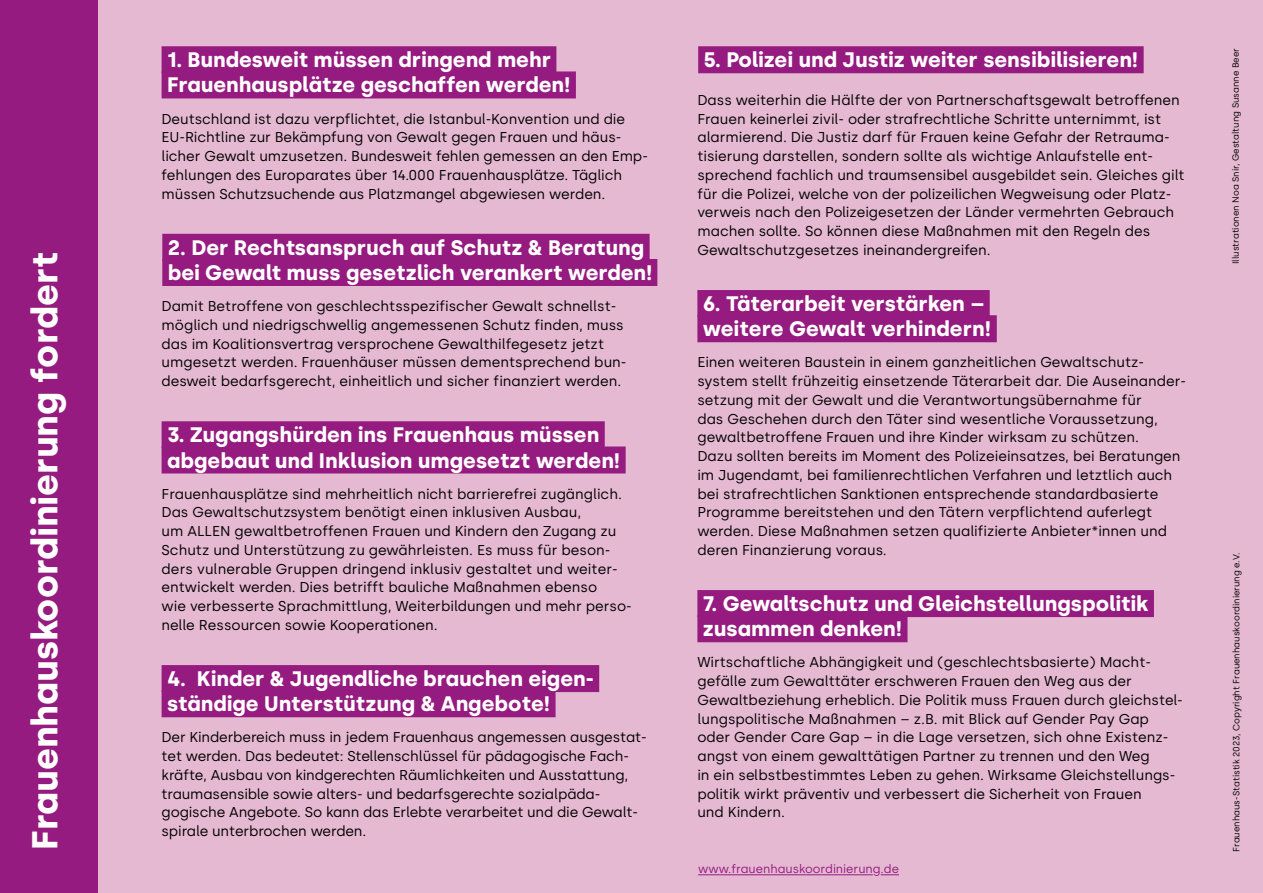
<style>
.page{position:relative;width:1263px;height:893px;background:#fff}
.page>*{position:absolute;margin:0;border:0;box-sizing:border-box;transform-origin:0 0}
.t1{font:700 36px "Silka";color:#fff}
.t2{font:700 21px/25.2px "Silka";color:#fff}
.t3{font:14.25px/18.8px "Silka";color:#000}
.t4{font:12px "Silka";color:#961b80}
.t5{font:9px "Silka";color:#000}
</style>
<div class="page">
<div style="left:98px;top:0;width:1165px;height:893px;background:#e5b9d2"></div>
<div style="left:0;top:0;width:98px;height:893px;background:#961b80"></div>
<div style="left:162px;top:46px;width:394px;height:27px;background:#961b80"></div>
<div style="left:162px;top:71px;width:414px;height:27px;background:#961b80"></div>
<div style="left:162px;top:234px;width:488px;height:27px;background:#961b80"></div>
<div style="left:162px;top:259px;width:495px;height:27px;background:#961b80"></div>
<div style="left:162px;top:421px;width:443px;height:27px;background:#961b80"></div>
<div style="left:162px;top:446px;width:464px;height:27px;background:#961b80"></div>
<div style="left:162px;top:665px;width:437px;height:27px;background:#961b80"></div>
<div style="left:162px;top:690px;width:394px;height:27px;background:#961b80"></div>
<hr style="left:698px;top:874px;width:175px;height:1px;background:#961b80">
<svg style="left:881px;top:874px;width:18px;height:1px"></svg>
<div style="left:698px;top:46px;width:446px;height:27px;background:#961b80"></div>
<div style="left:697px;top:290px;width:293px;height:27px;background:#961b80"></div>
<div style="left:697px;top:315px;width:300px;height:27px;background:#961b80"></div>
<div style="left:697px;top:590px;width:457px;height:27px;background:#961b80"></div>
<div style="left:697px;top:615px;width:210px;height:27px;background:#961b80"></div>
<h1 class="t1" style="left:24px;top:850px;width:599px;rotate:-90deg">Frauenhauskoordinierung fordert</h1>
<h2 class="t2" style="left:167px;top:47px;width:405px">1. Bundesweit müssen dringend mehr<br>Frauenhausplätze geschaffen werden!</h2>
<p class="t3" style="left:162px;top:109px;width:488px">Deutschland ist dazu verpflichtet, die Istanbul-Konvention und die EU-Richtline zur Bekämpfung von Gewalt gegen Frauen und häus&shy;licher Gewalt umzusetzen. Bundesweit fehlen gemessen an den Emp&shy;fehlungen des Europarates über 14.000 Frauenhausplätze. Täglich müssen Schutzsuchende aus Platzmangel abgewiesen werden.</p>
<h2 class="t2" style="left:168px;top:235px;width:486px">2. Der Rechtsanspruch auf Schutz &amp; Beratung bei Gewalt muss gesetzlich verankert werden!</h2>
<p class="t3" style="left:162px;top:297px;width:466px">Damit Betroffene von geschlechtsspezifischer Gewalt schnellst&shy;möglich und niedrigschwellig angemessenen Schutz finden, muss das im Koalitionsvertrag versprochene Gewalthilfegesetz jetzt umgesetzt werden. Frauenhäuser müssen dementsprechend bun&shy;desweit bedarfsgerecht, einheitlich und sicher finanziert werden.</p>
<h2 class="t2" style="left:167px;top:422px;width:455px">3. Zugangshürden ins Frauenhaus müssen abgebaut und Inklusion umgesetzt werden!</h2>
<p class="t3" style="left:162px;top:484px;width:472px">Frauenhausplätze sind mehrheitlich nicht barrierefrei zugänglich.<br>Das Gewaltschutzsystem benötigt einen inklusiven Ausbau,<br>um ALLEN gewaltbetroffenen Frauen und Kindern den Zugang zu Schutz und Unterstützung zu gewährleisten. Es muss für beson&shy;ders vulnerable Gruppen dringend inklusiv gestaltet und weiter&shy;entwickelt werden. Dies betrifft bauliche Maßnahmen ebenso<br>wie verbesserte Sprachmittlung, Weiterbildungen und mehr perso&shy;nelle Ressourcen sowie Kooperationen.</p>
<h2 class="t2" style="left:167px;top:666px;width:428px">4. Kinder &amp; Jugendliche brauchen eigen&shy;ständige Unterstützung &amp; Angebote!</h2>
<p class="t3" style="left:162px;top:728px;width:487px">Der Kinderbereich muss in jedem Frauenhaus angemessen ausgestat&shy;tet werden. Das bedeutet: Stellenschlüssel für pädagogische Fach&shy;kräfte, Ausbau von kindgerechten Räumlichkeiten und Ausstattung, traumasensible sowie alters- und bedarfsgerechte sozialpäda&shy;gogische Angebote. So kann das Erlebte verarbeitet und die Gewalt&shy;spirale unterbrochen werden.</p>
<h2 class="t2" style="left:704px;top:47px;width:436px">5. Polizei und Justiz weiter sensibilisieren!</h2>
<p class="t3" style="left:697px;top:90px;width:489px">Dass weiterhin die Hälfte der von Partnerschaftsgewalt betroffenen Frauen keinerlei zivil- oder strafrechtliche Schritte unternimmt, ist alarmierend. Die Justiz darf für Frauen keine Gefahr der Retrauma&shy;tisierung darstellen, sondern sollte als wichtige Anlaufstelle ent&shy;sprechend fachlich und traumsensibel ausgebildet sein. Gleiches gilt für die Polizei, welche von der polizeilichen Wegweisung oder Platz&shy;verweis nach den Polizeigesetzen der Länder vermehrten Gebrauch machen sollte. So können diese Maßnahmen mit den Regeln des Gewaltschutzgesetzes ineinandergreifen.</p>
<h2 class="t2" style="left:703px;top:291px;width:290px">6. Täterarbeit verstärken – weitere Gewalt verhindern!</h2>
<p class="t3" style="left:697px;top:353px;width:490px">Einen weiteren Baustein in einem ganzheitlichen Gewaltschutz&shy;system stellt frühzeitig einsetzende Täterarbeit dar. Die Auseinander&shy;setzung mit der Gewalt und die Verantwortungsübernahme für<br>das Geschehen durch den Täter sind wesentliche Voraussetzung, gewaltbetroffene Frauen und ihre Kinder wirksam zu schützen.<br>Dazu sollten bereits im Moment des Polizeieinsatzes, bei Beratungen im Jugendamt, bei familienrechtlichen Verfahren und letztlich auch bei strafrechtlichen Sanktionen entsprechende standardbasierte Programme bereitstehen und den Tätern verpflichtend auferlegt werden. Diese Maßnahmen setzen qualifizierte Anbieter*innen und deren Finanzierung voraus.</p>
<h2 class="t2" style="left:703px;top:591px;width:447px">7. Gewaltschutz und Gleichstellungspolitik zusammen denken!</h2>
<p class="t3" style="left:697px;top:653px;width:487px">Wirtschaftliche Abhängigkeit und (geschlechtsbasierte) Macht&shy;gefälle zum Gewalttäter erschweren Frauen den Weg aus der Gewaltbeziehung erheblich. Die Politik muss Frauen durch gleichstel&shy;lungspolitische Maßnahmen – z.B. mit Blick auf Gender Pay Gap oder Gender Care Gap – in die Lage versetzen, sich ohne Existenz&shy;angst von einem gewalttätigen Partner zu trennen und den Weg<br>in ein selbstbestimmtes Leben zu gehen. Wirksame Gleichstellungs&shy;politik wirkt präventiv und verbessert die Sicherheit von Frauen<br>und Kindern.</p>
<p class="t4" style="left:698px;top:862px;width:202px">www.frauenhauskoordinierung.de</p>
<p class="t5" style="left:1230px;top:264px;width:218px;rotate:-90deg">Illustrationen Noa Snir, Gestaltung Susanne Beer</p>
<p class="t5" style="left:1231px;top:852px;width:301px;rotate:-90deg">Frauenhaus-Statistik 2023, Copyright Frauenhauskoordinierung e.V.</p>
</div>
